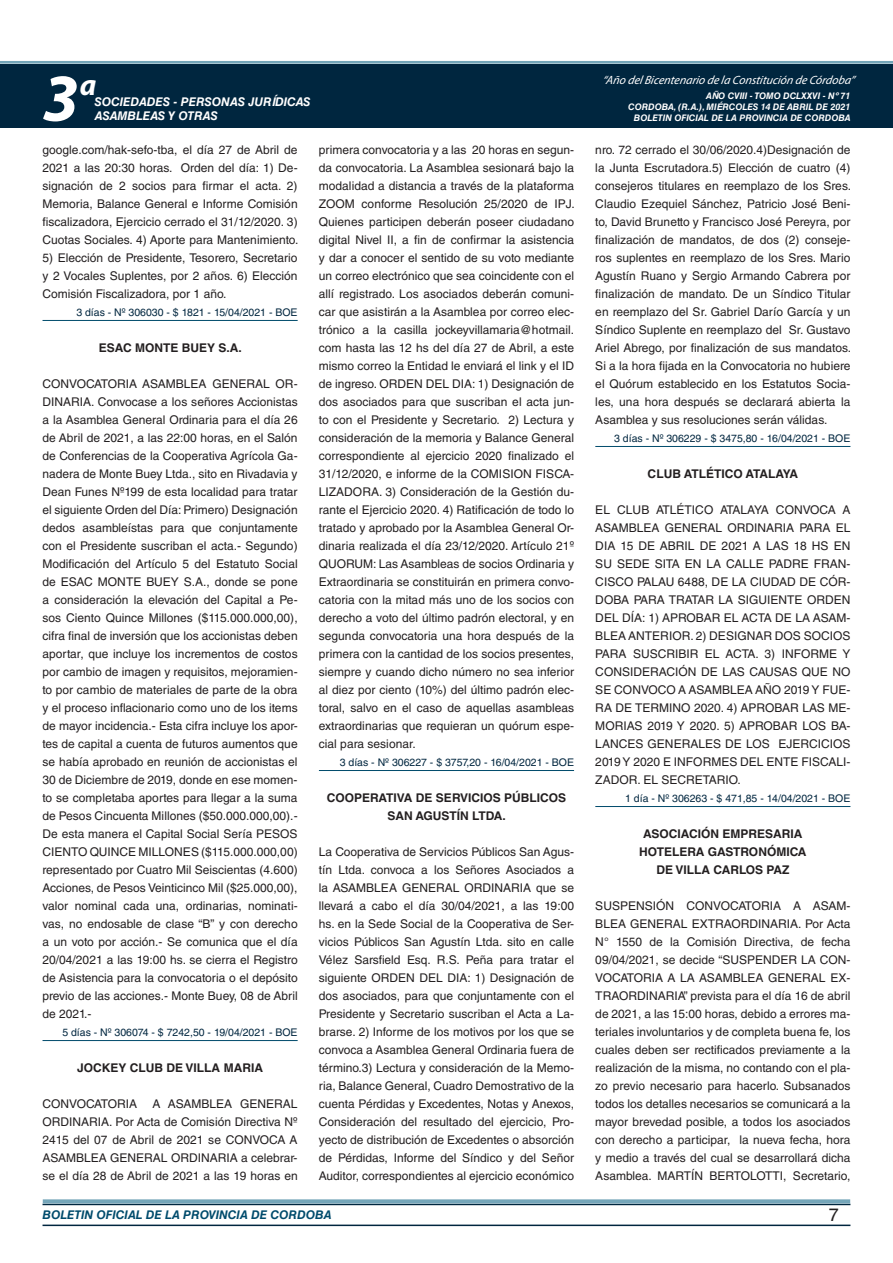
<style>
.page{position:relative;width:893px;height:1263px;background:#fff}
.page>*{position:absolute;margin:0;border:0;box-sizing:border-box;transform-origin:0 0}
.t1{font:italic 700 67.5px "Myriad Pro";color:#fff}
.t2{font:italic 700 30px "Myriad Pro";color:#fff}
.t3{font:18px "Helvetica LT Std";color:#231f20}
.t4{font:12px/18px "Helvetica LT Std";color:#231f20;text-align:justify}
.t5{font:700 12px/18px "Helvetica LT Std";color:#231f20;text-align:center}
.t6{font:italic 12px "Myriad Pro";color:#fff}
.t7{font:italic 700 12px "Helvetica LT Std";color:#fff}
.t8{font:italic 700 12px "Helvetica LT Std";color:#004b6c}
.t9{font:10.5px "Helvetica LT Std";color:#00263f}
.t10{font:italic 700 9px/10.8px "Helvetica LT Std";color:#fff;text-align:right}
</style>
<div class="page">
<div style="left:0;top:61px;width:893px;height:6px;background:#fff;opacity:.75"></div>
<div style="left:0;top:64px;width:893px;height:64px;background:#00263f"></div>
<hr style="left:43px;top:1224px;width:807px;height:2px;background:#00263f">
<div style="left:42px;top:1198px;width:809px;height:8px;background:#fff;opacity:.75"></div>
<hr style="left:43px;top:320px;width:255px;height:1px;background:#004b6c">
<hr style="left:43px;top:1040px;width:255px;height:1px;background:#004b6c">
<hr style="left:319px;top:770px;width:255px;height:1px;background:#004b6c">
<hr style="left:595px;top:446px;width:255px;height:1px;background:#004b6c">
<hr style="left:595px;top:806px;width:255px;height:1px;background:#004b6c">
<h1 class="t1" style="left:43px;top:54px;width:38px">3</h1>
<h2 class="t2" style="left:80px;top:66px;width:18px">a</h2>
<p class="t7" style="left:95px;top:94px;width:217px">SOCIEDADES - PERSONAS JURÍDICAS</p>
<p class="t7" style="left:95px;top:109px;width:125px">ASAMBLEAS Y OTRAS</p>
<p class="t4" style="left:43px;top:141px;width:257px">google.com/hak-sefo-tba, el día 27 de Abril de 2021 a las 20:30 horas. Orden del día: 1) De&shy;signación de 2 socios para firmar el acta. 2)<br>Memoria, Balance General e Informe Comisión fiscalizadora, Ejercicio cerrado el 31/12/2020. 3)<br>Cuotas Sociales. 4) Aporte para Mantenimiento.</p>
<p class="t4" style="left:43px;top:249px;width:257px">5) Elección de Presidente, Tesorero, Secretario y 2 Vocales Suplentes, por 2 años. 6) Elección Comisión Fiscalizadora, por 1 año.</p>
<p class="t9" style="left:76px;top:306px;width:223px">3 días - Nº 306030 - $ 1821 - 15/04/2021 - BOE</p>
<p class="t5" style="left:99px;top:338px;width:144px">ESAC MONTE BUEY S.A.</p>
<p class="t4" style="left:43px;top:375px;width:257px">CONVOCATORIA ASAMBLEA GENERAL OR-DINARIA. Convocase a los señores Accionistas a la Asamblea General Ordinaria para el día 26 de Abril de 2021, a las 22:00 horas, en el Salón de Conferencias de la Cooperativa Agrícola Ga&shy;nadera de Monte Buey Ltda., sito en Rivadavia y Dean Funes Nº199 de esta localidad para tratar el siguiente Orden del Día: Primero) Designación dedos asambleístas para que conjuntamente con el Presidente suscriban el acta.- Segundo)<br>Modificación del Artículo 5 del Estatuto Social de ESAC MONTE BUEY S.A., donde se pone a consideración la elevación del Capital a Pe&shy;sos Ciento Quince Millones ($115.000.000,00), cifra final de inversión que los accionistas deben aportar, que incluye los incrementos de costos por cambio de imagen y requisitos, mejoramien&shy;to por cambio de materiales de parte de la obra y el proceso inflacionario como uno de los items de mayor incidencia.- Esta cifra incluye los apor&shy;tes de capital a cuenta de futuros aumentos que se había aprobado en reunión de accionistas el 30 de Diciembre de 2019, donde en ese momen&shy;to se completaba aportes para llegar a la suma de Pesos Cincuenta Millones ($50.000.000,00).- De esta manera el Capital Social Sería PESOS CIENTO QUINCE MILLONES ($115.000.000,00) representado por Cuatro Mil Seiscientas (4.600)<br>Acciones, de Pesos Veinticinco Mil ($25.000,00), valor nominal cada una, ordinarias, nominati&shy;vas, no endosable de clase “B” y con derecho a un voto por acción.- Se comunica que el día 20/04/2021 a las 19:00 hs. se cierra el Registro de Asistencia para la convocatoria o el depósito previo de las acciones.- Monte Buey, 08 de Abril de 2021.-</p>
<p class="t9" style="left:62px;top:1026px;width:237px">5 días - Nº 306074 - $ 7242,50 - 19/04/2021 - BOE</p>
<p class="t5" style="left:77px;top:1058px;width:187px">JOCKEY CLUB DE VILLA MARIA</p>
<p class="t4" style="left:43px;top:1095px;width:96px">CONVOCATORIA</p>
<p class="t4" style="left:43px;top:1095px;width:257px;text-indent:110px">A ASAMBLEA GENERAL ORDINARIA. Por Acta de Comisión Directiva Nº 2415 del 07 de Abril de 2021 se CONVOCA A ASAMBLEA GENERAL ORDINARIA a celebrar&shy;se el día 28 de Abril de 2021 a las 19 horas en</p>
<p class="t4" style="left:319px;top:141px;width:257px">primera convocatoria y a las 20 horas en segun&shy;da convocatoria. La Asamblea sesionará bajo la modalidad a distancia a través de la plataforma ZOOM conforme Resolución 25/2020 de IPJ.<br>Quienes participen deberán poseer ciudadano digital Nivel II, a fin de confirmar la asistencia y dar a conocer el sentido de su voto mediante un correo electrónico que sea coincidente con el allí registrado. Los asociados deberán comuni&shy;car que asistirán a la Asamblea por correo elec&shy;trónico a la casilla jockeyvillamaria@hotmail. com hasta las 12 hs del día 27 de Abril, a este mismo correo la Entidad le enviará el link y el ID de ingreso. ORDEN DEL DIA: 1) Designación de dos asociados para que suscriban el acta jun&shy;to con el Presidente y Secretario. 2) Lectura y consideración de la memoria y Balance General correspondiente al ejercicio 2020 finalizado el 31/12/2020, e informe de la COMISION FISCA-LIZADORA. 3) Consideración de la Gestión du&shy;rante el Ejercicio 2020. 4) Ratificación de todo lo tratado y aprobado por la Asamblea General Or&shy;dinaria realizada el día 23/12/2020. Artículo 21º QUORUM: Las Asambleas de socios Ordinaria y Extraordinaria se constituirán en primera convo&shy;catoria con la mitad más uno de los socios con derecho a voto del último padrón electoral, y en segunda convocatoria una hora después de la primera con la cantidad de los socios presentes, siempre y cuando dicho número no sea inferior al diez por ciento (10%) del último padrón elec&shy;toral, salvo en el caso de aquellas asambleas extraordinarias que requieran un quórum espe&shy;cial para sesionar.</p>
<p class="t9" style="left:340px;top:756px;width:236px">3 días - Nº 306227 - $ 3757,20 - 16/04/2021 - BOE</p>
<p class="t5" style="left:327px;top:788px;width:18px">COOPERATIVA</p>
<p class="t5" style="left:416px;top:788px;width:36px">DE SERVICIOS</p>
<p class="t5" style="left:504px;top:788px;width:26px">PÚBLICOS</p>
<p class="t5" style="left:387px;top:806px;width:45px">SAN AGUSTÍN</p>
<p class="t5" style="left:472px;top:806px;width:16px">LTDA</p>
<p class="t5" style="left:503px;top:806px;width:5px">.</p>
<p class="t4" style="left:319px;top:843px;width:257px">La Cooperativa de Servicios Públicos San Agus&shy;tín Ltda. convoca a los Señores Asociados a la ASAMBLEA GENERAL ORDINARIA que se llevará a cabo el día 30/04/2021, a las 19:00 hs. en la Sede Social de la Cooperativa de Ser&shy;vicios Públicos San Agustín Ltda. sito en calle Vélez Sarsfield Esq. R.S. Peña para tratar el siguiente ORDEN DEL DIA: 1) Designación de dos asociados, para que conjuntamente con el Presidente y Secretario suscriban el Acta a La&shy;brarse. 2) Informe de los motivos por los que se convoca a Asamblea General Ordinaria fuera de término.3) Lectura y consideración de la Memo&shy;ria, Balance General, Cuadro Demostrativo de la cuenta Pérdidas y Excedentes, Notas y Anexos, Consideración del resultado del ejercicio, Pro&shy;yecto de distribución de Excedentes o absorción de Pérdidas, Informe del Síndico y del Señor Auditor, correspondientes al ejercicio económico</p>
<p class="t6" style="left:603px;top:72px;width:254px">“Año delBicentenario de la Constitución de Córdoba”</p>
<p class="t10" style="left:628px;top:91px;width:224px">AÑO CVIII - TOMO DCLXXVI - Nº 71<br>CORDOBA, (R.A.), MIÉRCOLES 14 DE ABRIL DE 2021<br>BOLETIN OFICIAL DE LA PROVINCIA DE CORDOBA</p>
<p class="t4" style="left:595px;top:141px;width:257px">nro. 72 cerrado el 30/06/2020.4)Designación de la Junta Escrutadora.5) Elección de cuatro (4) consejeros titulares en reemplazo de los Sres.<br>Claudio Ezequiel Sánchez, Patricio José Beni&shy;to, David Brunetto y Francisco José Pereyra, por finalización de mandatos, de dos (2) conseje&shy;ros suplentes en reemplazo de los Sres. Mario Agustín Ruano y Sergio Armando Cabrera por finalización de mandato. De un Síndico Titular en reemplazo del Sr. Gabriel Darío García y un Síndico Suplente en reemplazo del Sr. Gustavo Ariel Abrego, por finalización de sus mandatos.<br>Si a la hora fijada en la Convocatoria no hubiere el Quórum establecido en los Estatutos Socia&shy;les, una hora después se declarará abierta la Asamblea y sus resoluciones serán válidas.</p>
<p class="t9" style="left:614px;top:432px;width:238px">3 días - Nº 306229 - $ 3475,80 - 16/04/2021 - BOE</p>
<p class="t5" style="left:648px;top:464px;width:152px">CLUB ATLÉTICO ATALAYA</p>
<p class="t4" style="left:595px;top:501px;width:257px">EL CLUB ATLÉTICO ATALAYA CONVOCA A ASAMBLEA GENERAL ORDINARIA PARA EL DIA 15 DE ABRIL DE 2021 A LAS 18 HS EN SU SEDE SITA EN LA CALLE PADRE FRAN-CISCO PALAU 6488, DE LA CIUDAD DE CÓR-DOBA PARA TRATAR LA SIGUIENTE ORDEN DEL DÍA: 1) APROBAR EL ACTA DE LA ASAM-BLEA ANTERIOR. 2) DESIGNAR DOS SOCIOS PARA SUSCRIBIR EL ACTA. 3) INFORME Y CONSIDERACIÓN DE LAS CAUSAS QUE NO SE CONVOCO A ASAMBLEA AÑO 2019 Y FUE-RA DE TERMINO 2020. 4) APROBAR LAS ME-MORIAS 2019 Y 2020. 5) APROBAR LOS BA-LANCES GENERALES DE LOS EJERCICIOS 2019 Y 2020 E INFORMES DEL ENTE FISCALI-ZADOR. EL SECRETARIO.</p>
<p class="t9" style="left:625px;top:792px;width:227px">1 día - Nº 306263 - $ 471,85 - 14/04/2021 - BOE</p>
<p class="t5" style="left:639px;top:824px;width:169px">ASOCIACIÓN EMPRESARIA<br>HOTELERA GASTRONÓMICA<br>DE VILLA CARLOS PAZ</p>
<p class="t4" style="left:595px;top:897px;width:257px">SUSPENSIÓN CONVOCATORIA A ASAM-BLEA GENERAL EXTRAORDINARIA. Por Acta N° 1550 de la Comisión Directiva, de fecha 09/04/2021, se decide “SUSPENDER LA CON-VOCATORIA A LA ASAMBLEA GENERAL EX-TRAORDINARIA” prevista para el día 16 de abril de 2021, a las 15:00 horas, debido a errores ma&shy;teriales involuntarios y de completa buena fe, los cuales deben ser rectificados previamente a la realización de la misma, no contando con el pla&shy;zo previo necesario para hacerlo. Subsanados todos los detalles necesarios se comunicará a la mayor brevedad posible, a todos los asociados con derecho a participar, la nueva fecha, hora y medio a través del cual se desarrollará dicha Asamblea. MARTÍN BERTOLOTTI, Secretario,</p>
<p class="t8" style="left:43px;top:1208px;width:290px">BOLETIN OFICIAL DE LA PROVINCIA DE CORDOBA</p>
<h3 class="t3" style="left:829px;top:1204px;width:12px">7</h3>
</div>
